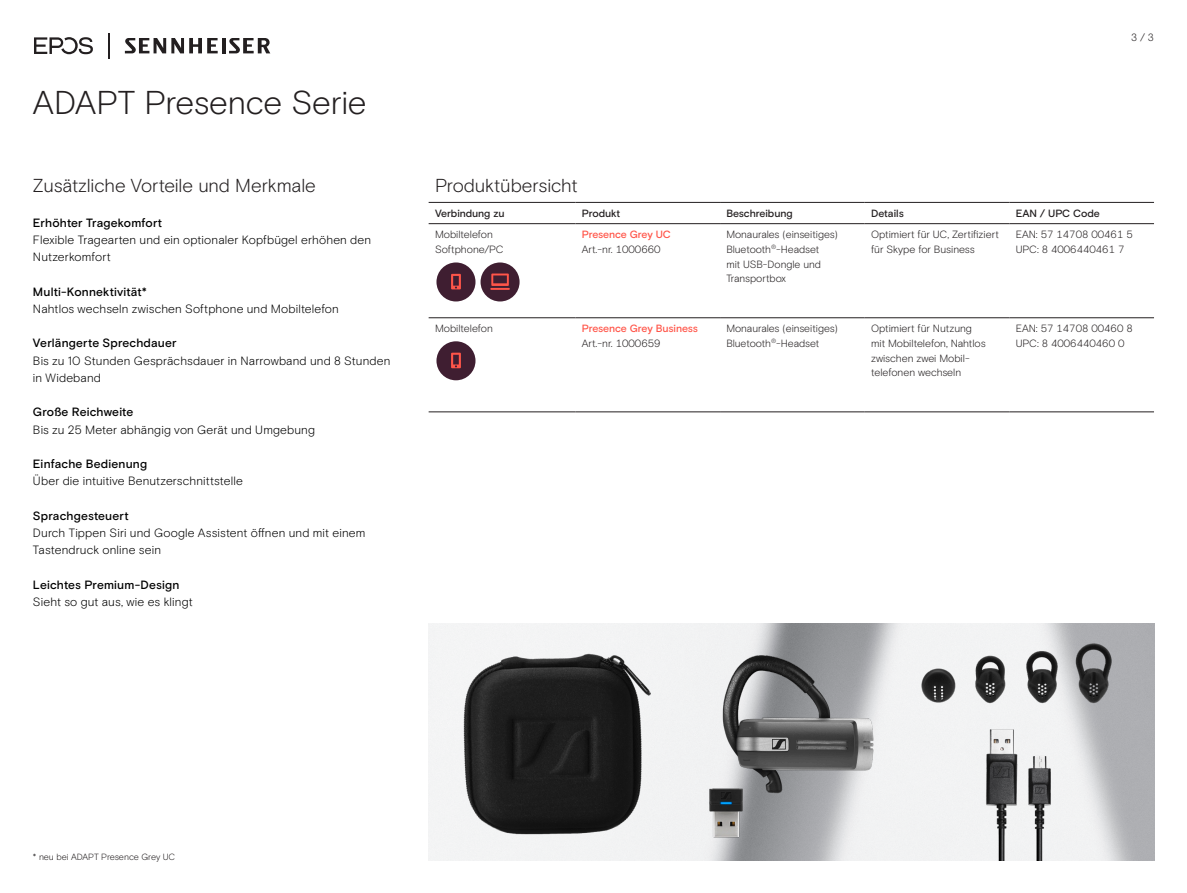
<style>
.page{position:relative;width:1187px;height:893px;background:#fff}
.page>*{position:absolute;margin:0;border:0;box-sizing:border-box;transform-origin:0 0}
.EPOS_headline_32_reg{font:300 33px "EPOS Basis";letter-spacing:-.01em;color:#231f20}
.EPOS_lead_intro_12_5{font:300 18.75px "EPOS Basis";letter-spacing:-.01em;color:#231f20}
.Leadtext_Table{font:300 18.75px "EPOS Basis";letter-spacing:-.005em;color:#231f20}
.EPOS_bodytext{font:300 12px/17.2px "EPOS Basis";letter-spacing:.01em;color:#000}
.Smalltext_Table{font:300 10.5px/14.7px "EPOS Basis";color:#231f20}
.Smalltext_Table-2{font:500 10.5px "EPOS Basis";letter-spacing:-.005em;color:#231f20}
.Smalltext_Table-3{font:500 10.5px "EPOS Basis";letter-spacing:-.01em;color:#ff5549}
.Smalltext_Table-4{font:300 9px "EPOS Basis";letter-spacing:-.01em;color:#231f20}
.s1{font-weight:500}
</style>
<div class="page">
<img style="left:979px;top:713px;width:103px;height:147px">
<img style="left:913px;top:637px;width:204px;height:76px">
<img style="left:700px;top:648px;width:204px;height:195px">
<img style="left:455px;top:633px;width:203px;height:211px">
<hr style="left:720px;top:223px;width:144px;height:1px;background:#231f20">
<hr style="left:720px;top:317px;width:144px;height:1px;background:#231f20">
<hr style="left:864px;top:317px;width:145px;height:1px;background:#231f20">
<hr style="left:1009px;top:317px;width:144px;height:1px;background:#231f20">
<hr style="left:575px;top:412px;width:145px;height:1px;background:#231f20">
<hr style="left:720px;top:412px;width:144px;height:1px;background:#231f20">
<hr style="left:1009px;top:412px;width:144px;height:1px;background:#231f20">
<hr style="left:864px;top:412px;width:145px;height:1px;background:#231f20">
<hr style="left:428px;top:412px;width:147px;height:1px;background:#231f20">
<hr style="left:575px;top:223px;width:145px;height:1px;background:#231f20">
<hr style="left:428px;top:317px;width:147px;height:1px;background:#231f20">
<hr style="left:575px;top:317px;width:145px;height:1px;background:#231f20">
<hr style="left:428px;top:223px;width:147px;height:1px;background:#231f20">
<hr style="left:428px;top:202px;width:147px;height:1px;background:#231f20">
<hr style="left:575px;top:202px;width:145px;height:1px;background:#231f20">
<hr style="left:720px;top:202px;width:144px;height:1px;background:#231f20">
<hr style="left:864px;top:202px;width:145px;height:1px;background:#231f20">
<hr style="left:1009px;top:202px;width:144px;height:1px;background:#231f20">
<hr style="left:864px;top:223px;width:145px;height:1px;background:#231f20">
<hr style="left:1009px;top:223px;width:144px;height:1px;background:#231f20">
<svg style="left:108px;top:33px;width:1px;height:25px"></svg>
<svg style="left:229px;top:38px;width:41px;height:15px"></svg>
<svg style="left:125px;top:38px;width:93px;height:15px"></svg>
<hr style="left:222px;top:38px;width:3px;height:15px;background:#231f20">
<svg style="left:34px;top:37px;width:59px;height:17px"></svg>
<div style="left:436px;top:262px;width:39px;height:39px;background:#3f1e31;border-radius:50%"></div>
<svg style="left:451px;top:274px;width:10px;height:15px"></svg>
<div style="left:436px;top:341px;width:39px;height:39px;background:#3f1e31;border-radius:50%"></div>
<svg style="left:451px;top:353px;width:10px;height:15px"></svg>
<div style="left:480px;top:262px;width:39px;height:39px;background:#3f1e31;border-radius:50%"></div>
<svg style="left:491px;top:274px;width:18px;height:12px"></svg>
<hr style="left:490px;top:288px;width:20px;height:2px;background:#ff5549">
<p class="EPOS_headline_32_reg" style="left:33px;top:83px;width:335px">ADAPT Presence Serie</p>
<p class="EPOS_lead_intro_12_5" style="left:33px;top:174px;width:284px">Zusätzliche Vorteile und Merkmale</p>
<p class="EPOS_bodytext" style="left:33px;top:214px;width:340px"><span class="s1">Erhöhter Tragekomfort<br></span>Flexible Tragearten und ein optionaler Kopfbügel erhöhen den<br>Nutzerkomfort</p>
<p class="EPOS_bodytext" style="left:33px;top:283px;width:307px"><span class="s1">Multi-Konnektivität*<br></span>Nahtlos wechseln zwischen Softphone und Mobiltelefon</p>
<p class="EPOS_bodytext" style="left:33px;top:335px;width:359px"><span class="s1">Verlängerte Sprechdauer<br></span>Bis zu 10 Stunden Gesprächsdauer in Narrowband und 8 Stunden in Wideband</p>
<p class="EPOS_bodytext" style="left:33px;top:404px;width:283px"><span class="s1">Große Reichweite<br></span>Bis zu 25 Meter abhängig von Gerät und Umgebung</p>
<p class="EPOS_bodytext" style="left:33px;top:455px;width:211px"><span class="s1">Einfache Bedienung<br></span>Über die intuitive Benutzerschnittstelle</p>
<p class="EPOS_bodytext" style="left:33px;top:507px;width:334px"><span class="s1">Sprachgesteuert<br></span>Durch Tippen Siri und Google Assistent öffnen und mit einem<br>Tastendruck online sein</p>
<p class="EPOS_bodytext" style="left:33px;top:576px;width:161px"><span class="s1">Leichtes Premium-Design<br></span>Sieht so gut aus, wie es klingt</p>
<p class="Smalltext_Table" style="left:1130px;top:30px;width:24px">3 / 3</p>
<p class="Leadtext_Table" style="left:435px;top:174px;width:144px">Produktübersicht</p>
<p class="Smalltext_Table-2" style="left:435px;top:207px;width:71px">Verbindung zu</p>
<p class="Smalltext_Table-2" style="left:581px;top:207px;width:40px">Produkt</p>
<p class="Smalltext_Table-2" style="left:726px;top:207px;width:68px">Beschreibung</p>
<p class="Smalltext_Table-2" style="left:871px;top:207px;width:34px">Details</p>
<p class="Smalltext_Table-2" style="left:1015px;top:207px;width:86px">EAN / UPC Code</p>
<p class="Smalltext_Table" style="left:435px;top:227px;width:70px">Mobiltelefon<br>Softphone/PC</p>
<p class="Smalltext_Table-3" style="left:581px;top:228px;width:91px">Presence Grey UC</p>
<p class="Smalltext_Table" style="left:726px;top:227px;width:113px">Monaurales (einseitiges)<br>Bluetooth<sup>®</sup>-Headset<br>mit USB-Dongle und<br>Transportbox</p>
<p class="Smalltext_Table" style="left:871px;top:227px;width:129px">Optimiert für UC, Zertifiziert für Skype for Business</p>
<p class="Smalltext_Table" style="left:1015px;top:227px;width:118px">EAN: 57 14708 00461 5</p>
<p class="Smalltext_Table" style="left:581px;top:242px;width:80px">Art.-nr. 1000660</p>
<p class="Smalltext_Table" style="left:1015px;top:242px;width:110px">UPC: 8 4006440461 7</p>
<p class="Smalltext_Table" style="left:435px;top:321px;width:59px">Mobiltelefon</p>
<p class="Smalltext_Table-3" style="left:581px;top:323px;width:118px">Presence Grey Business</p>
<p class="Smalltext_Table" style="left:581px;top:336px;width:80px">Art.-nr. 1000659</p>
<p class="Smalltext_Table" style="left:726px;top:321px;width:113px">Monaurales (einseitiges)<br>Bluetooth<sup>®</sup>-Headset</p>
<p class="Smalltext_Table" style="left:871px;top:321px;width:116px">Optimiert für Nutzung mit Mobiltelefon, Nahtlos zwischen zwei Mobil&shy;telefonen wechseln</p>
<p class="Smalltext_Table" style="left:1015px;top:321px;width:118px">EAN: 57 14708 00460 8</p>
<p class="Smalltext_Table" style="left:1015px;top:336px;width:110px">UPC: 8 4006440460 0</p>
<p class="Smalltext_Table-4" style="left:33px;top:852px;width:144px">* neu bei ADAPT Presence Grey UC</p>
</div>
